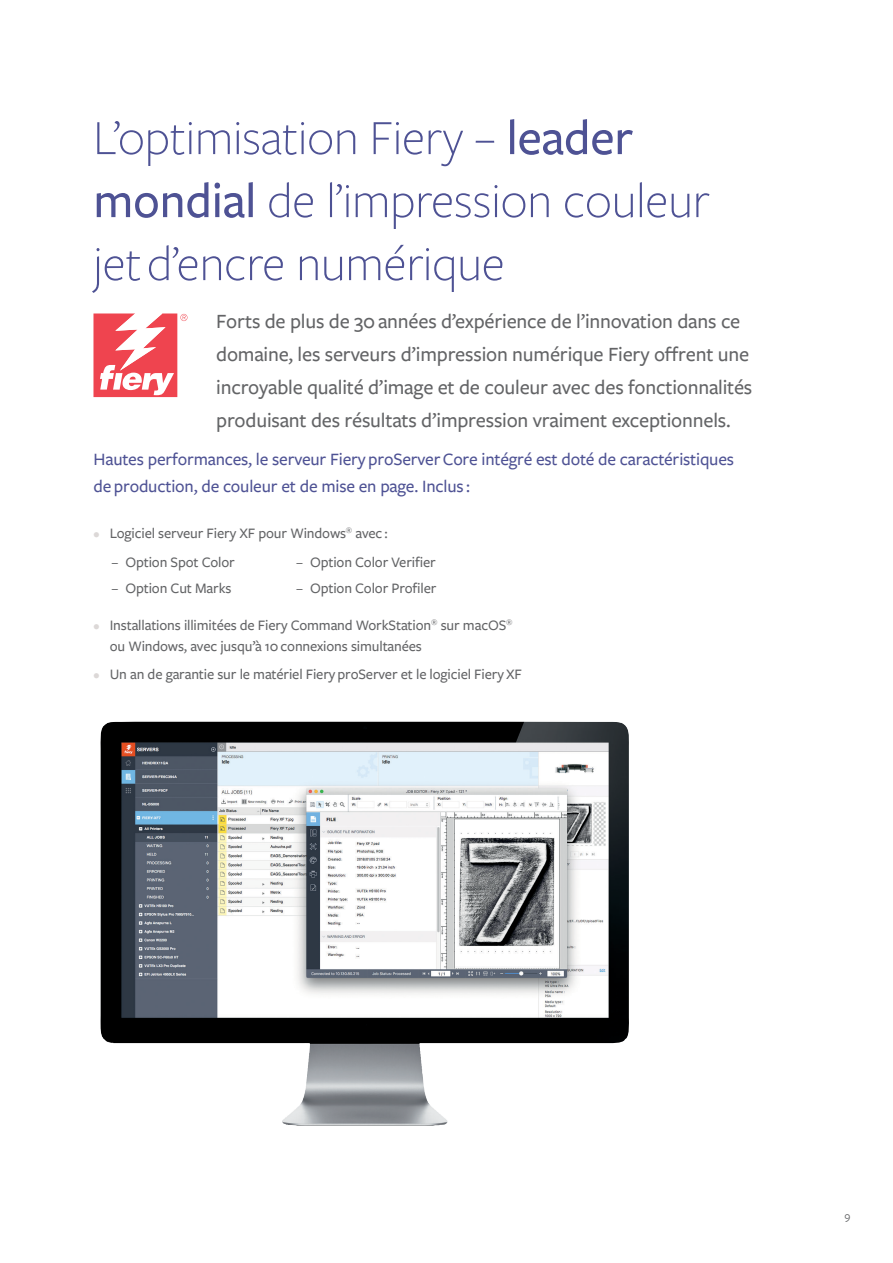
<style>
.page{position:relative;width:893px;height:1263px;background:#fff}
.page>*{position:absolute;margin:0;border:0;box-sizing:border-box;transform-origin:0 0}
.H1_34pt_7670_Purple{font:300 51px/63px "Freight Sans Pro";letter-spacing:-.01em;color:#4e5294}
.Intro_Text_14pt_75{font:500 21px/33px "Freight Sans Pro";letter-spacing:-.01em;color:#636466}
.H3_12pt_7670_Purple{font:500 18px/27px "Freight Sans Pro";letter-spacing:-.01em;color:#4e5294}
.Bullet_Text_10pt_75{font:500 15px/21px "Freight Sans Pro";letter-spacing:-.01em;color:#636466}
.Body_11pt_75__Black{font:500 15px "Freight Sans Pro";letter-spacing:-.01em;color:#636466}
.t1{font:12px "Freight Sans Pro";color:#636466}
.s1{font-weight:500}
.s2{font-weight:400;font-size:13.5px;color:#dcd8d7}
</style>
<div class="page">
<img style="left:100px;top:721px;width:529px;height:405px">
<svg style="left:93px;top:313px;width:94px;height:84px"></svg>
<p class="H1_34pt_7670_Purple" style="left:93px;top:104px;width:618px">L’optimisation Fiery – <span class="s1">leader mondial</span> de l’impression couleur jet d’encre numérique</p>
<p class="Intro_Text_14pt_75" style="left:216px;top:303px;width:538px">Forts de plus de 30 années d’expérience de l’innovation dans ce domaine, les serveurs d’impression numérique Fiery offrent une incroyable qualité d’image et de couleur avec des fonctionnalités produisant des résultats d’impression vraiment exceptionnels.</p>
<p class="H3_12pt_7670_Purple" style="left:94px;top:445px;width:642px">Hautes performances, le serveur Fiery proServer Core intégré est doté de caractéristiques de production, de couleur et de mise en page. Inclus :</p>
<p class="Bullet_Text_10pt_75" style="left:94px;top:522px;width:296px"><span class="s2">•</span> Logiciel serveur Fiery XF pour Windows<sup>®</sup> avec :</p>
<p class="Body_11pt_75__Black" style="left:296px;top:552px;width:141px">– Option Color Verifier</p>
<p class="Body_11pt_75__Black" style="left:296px;top:578px;width:142px">– Option Color Profiler</p>
<p class="Bullet_Text_10pt_75" style="left:110px;top:614px;width:404px;text-indent:-16px"><span class="s2">•</span> Installations illimitées de Fiery Command WorkStation<sup>®</sup> sur macOS<sup>® </sup>ou Windows, avec jusqu’à 10 connexions simultanées</p>
<p class="Bullet_Text_10pt_75" style="left:94px;top:663px;width:430px"><span class="s2">•</span> Un an de garantie sur le matériel Fiery proServer et le logiciel Fiery XF</p>
<p class="Body_11pt_75__Black" style="left:111px;top:552px;width:125px">– Option Spot Color</p>
<p class="Body_11pt_75__Black" style="left:111px;top:578px;width:122px">– Option Cut Marks</p>
<p class="t1" style="left:844px;top:1208px;width:8px">9</p>
</div>
